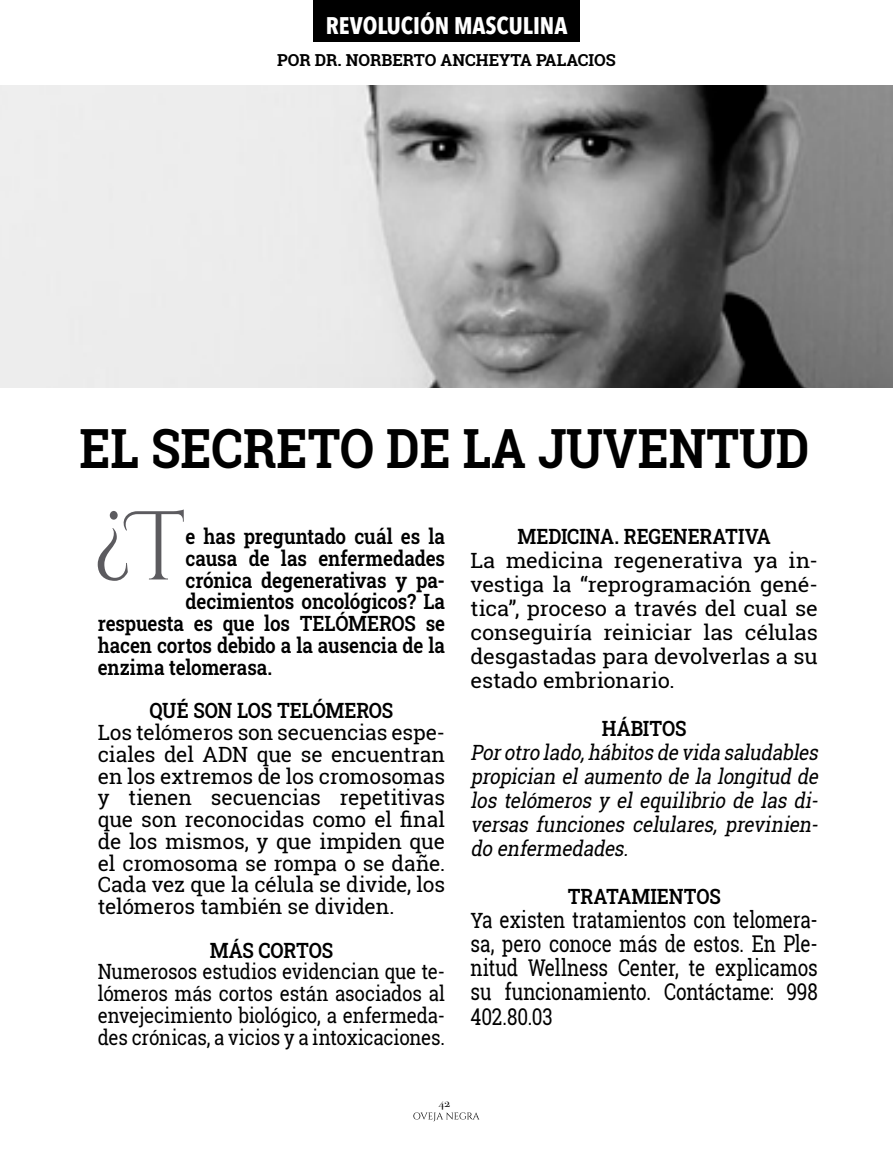
<style>
.page{position:relative;width:893px;height:1149px;background:#fff}
.page>*{position:absolute;margin:0;border:0;box-sizing:border-box;transform-origin:0 0}
.t1{font:97.2px "Cinzel Decorative";color:#5c5b5f;scale:.9 1}
.t2{font:700 54px "Roboto Slab";color:#000;scale:.9 1}
.t3{font:700 24px "Avenir Next Condensed";color:#fff}
.t4{font:23.1px/24px "Roboto Slab";letter-spacing:-.01em;color:#000;text-align:justify;scale:.82 1}
.t5{font:21px/21.8px "Roboto Slab";letter-spacing:-.01em;color:#000;text-align:justify}
.t6{font:600 21px "Roboto Slab";letter-spacing:-.005em;color:#000;scale:.9 1}
.t7{font:21px/24px "Roboto Slab";letter-spacing:-.01em;color:#000;text-align:justify;scale:1.04 1}
.t8{font:italic 21px/24px "Roboto Slab";color:#000;text-align:justify;scale:.9 1}
.t9{font:21px/21.8px "Roboto Slab";letter-spacing:-.01em;color:#000;text-align:justify;scale:.89 1}
.t10{font:700 16.5px "Roboto Slab";color:#000}
.t11{font:12px "Bodoni Svty Two SCITCTT";color:#000}
.s1{font-size:21px}
</style>
<div class="page">
<svg style="left:413px;top:1112px;width:67px;height:8px"></svg>
<img style="left:0;top:85px;width:893px;height:303px">
<div style="left:313px;top:0;width:267px;height:41px;background:#000"></div>
<p class="t3" style="left:326px;top:11px;width:243px">REVOLUCIÓN MASCULINA</p>
<p class="t10" style="left:277px;top:49px;width:340px">POR DR. NORBERTO ANCHEYTA PALACIOS</p>
<h2 class="t2" style="left:80px;top:411px;width:812px">EL SECRETO DE LA JUVENTUD</h2>
<h1 class="t1" style="left:93px;top:486px;width:104px">¿T</h1>
<p class="t6" style="left:185px;top:522px;width:290px">e has preguntado cuál es la</p>
<p class="t6" style="left:185px;top:543px;width:290px">causa de las enfermedades</p>
<p class="t6" style="left:185px;top:565px;width:290px">crónica degenerativas y pa-</p>
<p class="t6" style="left:185px;top:587px;width:290px">decimientos oncológicos? La</p>
<p class="t6" style="left:98px;top:609px;width:387px">respuesta es que los TELÓMEROS se</p>
<p class="t6" style="left:98px;top:630px;width:387px">hacen cortos debido a la ausencia de la</p>
<p class="t6" style="left:98px;top:652px;width:195px">enzima telomerasa.</p>
<p class="t6" style="left:150px;top:696px;width:272px">QUÉ SON LOS TELÓMEROS</p>
<p class="t5" style="left:98px;top:721px;width:349px">Los telómeros son secuencias espe&shy;ciales del ADN que se encuentran en los extremos de los cromosomas y tienen secuencias repetitivas que son reconocidas como el final de los mismos, y que impiden que el cromosoma se rompa o se dañe.<br>Cada vez que la célula se divide, los telómeros también se dividen.</p>
<p class="t6" style="left:210px;top:935px;width:139px">MÁS CORTOS</p>
<p class="t9" style="left:98px;top:960px;width:392px">Numerosos estudios evidencian que te&shy;lómeros más cortos están asociados al envejecimiento biológico, a enfermeda&shy;des crónicas, a vicios y a intoxicaciones.</p>
<p class="t11" style="left:439px;top:1094px;width:13px">42</p>
<p class="t6" style="left:518px;top:522px;width:283px">MEDICINA. REGENERATIVA</p>
<p class="t7" style="left:471px;top:548px;width:335px">La medicina regenerativa ya in&shy;vestiga la “reprogramación gené&shy;tica”, proceso a través del cual se conseguiría reiniciar las células desgastadas para devolverlas a su estado embrionario.</p>
<p class="t6" style="left:602px;top:714px;width:96px">HÁBITOS</p>
<p class="t8" style="left:471px;top:740px;width:393px">Porotro lado,hábitos de vida saludables propician elaumento de la longitud de los telómeros y el equilibrio de las di&shy;versas funciones celulares, previnien&shy;do enfermedades.</p>
<p class="t6" style="left:568px;top:882px;width:172px">TRATAMIENTOS</p>
<p class="t4" style="left:471px;top:907px;width:425px"><span class="s1">Y</span>a existen tratamientos con telomera&shy;sa, pero conoce más de estos. En Ple&shy;nitud Wellness Center, te explicamos su funcionamiento. Contáctame: 998<br>402.80.03</p>
</div>
